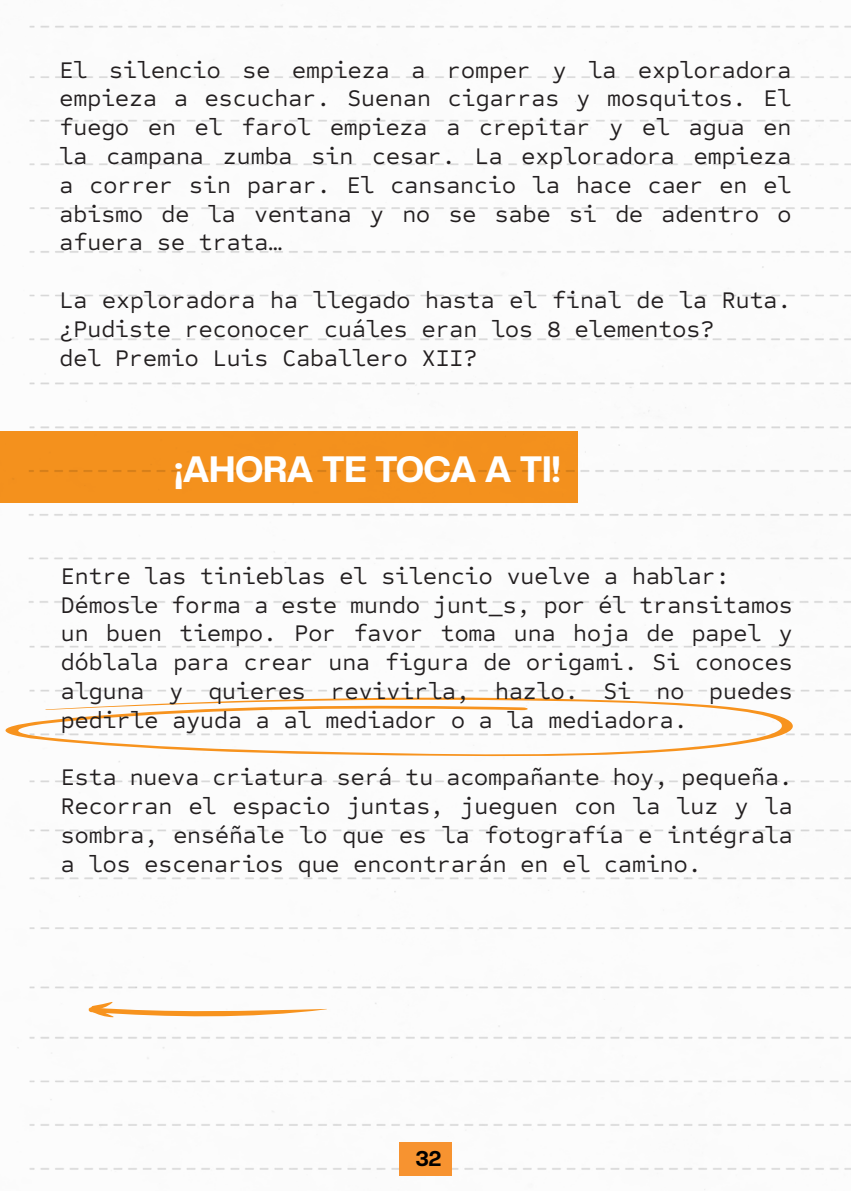
<style>
.page{position:relative;width:851px;height:1191px;background:#fff}
.page>*{position:absolute;margin:0;border:0;box-sizing:border-box;transform-origin:0 0}
.t1{font:800 36px "Creato Display";color:#fff}
.t2{font:24px/28.8px "Sometype Mono";color:#231f20}
.t3{font:800 21px "Creato Display";color:#000}
</style>
<div class="page">
<img style="left:13px;top:5px;width:837px;height:1185px">
<div style="left:399px;top:1142px;width:52px;height:33px;background:#f79330"></div>
<svg style="left:5px;top:693px;width:803px;height:65px"></svg>
<svg style="left:88px;top:1001px;width:239px;height:18px"></svg>
<div style="left:0;top:431px;width:578px;height:72px;background:#f7931e"></div>
<p class="t2" style="left:60px;top:56px;width:733px;text-align:justify">El silencio se empieza a romper y la exploradora empieza a escuchar. Suenan cigarras y mosquitos. El fuego en el farol empieza a crepitar y el agua en la campana zumba sin cesar. La exploradora empieza a correr sin parar. El cansancio la hace caer en el abismo de la ventana y no se sabe si de adentro o afuera se trata…</p>
<p class="t2" style="left:60px;top:286px;width:733px">La exploradora ha llegado hasta el final de la Ruta. ¿Pudiste reconocer cuáles eran los 8 elementos?<br>del Premio Luis Caballero XII?</p>
<h1 class="t1" style="left:174px;top:448px;width:387px">¡AHORA TE TOCA A TI!</h1>
<p class="t2" style="left:61px;top:562px;width:733px">Entre las tinieblas el silencio vuelve a hablar:<br>Démosle forma a este mundo junt_s, por él transitamos un buen tiempo. Por favor toma una hoja de papel y dóblala para crear una figura de origami. Si conoces alguna y quieres revivirla, hazlo. Si no puedes pedirle ayuda a al mediador o a la mediadora.</p>
<p class="t2" style="left:61px;top:763px;width:733px;text-align:justify">Esta nueva criatura será tu acompañante hoy, pequeña.<br>Recorran el espacio juntas, jueguen con la luz y la sombra, enséñale lo que es la fotografía e intégrala a los escenarios que encontrarán en el camino.</p>
<p class="t3" style="left:416px;top:1145px;width:27px">32</p>
</div>
